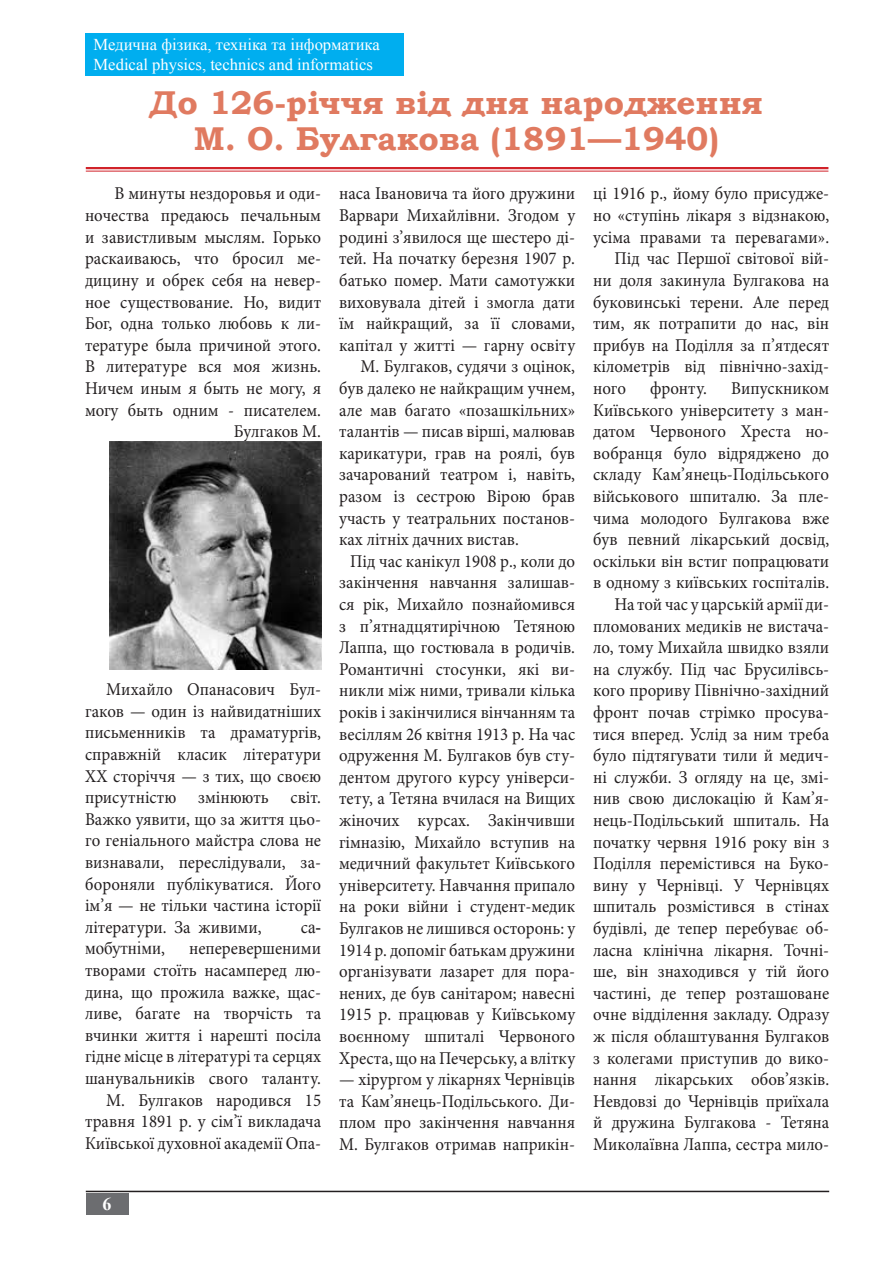
<style>
.page{position:relative;width:893px;height:1263px;background:#fff}
.page>*{position:absolute;margin:0;border:0;box-sizing:border-box;transform-origin:0 0}
.t1{font:700 33px "Bookman Old Style";color:#e07a60}
.t2{font:18px/21.6px "Minion Pro";color:#231f20;text-align:justify;scale:.94 1}
.t3{font:18px "Times New Roman";color:#231f20;scale:.94 1}
.t4{font:700 18px "Times New Roman";color:#fff}
.t5{font:16.5px/19.8px "Times New Roman";color:#fff}
.s1{font-family:"Minion Pro"}
</style>
<div class="page">
<div style="left:86px;top:1194px;width:42px;height:21px;background:#6c6d70"></div>
<hr style="left:86px;top:1191px;width:743px;height:1px;background:#231f20">
<div style="left:85px;top:33px;width:319px;height:43px;background:#00aeef"></div>
<img style="left:110px;top:441px;width:211px;height:228px">
<hr style="left:86px;top:167px;width:742px;height:2px;background:#d1232a">
<hr style="left:86px;top:171px;width:742px;height:1px;background:#d1232a">
<p class="t5" style="left:94px;top:35px;width:288px">Медична фізика, техніка та інформатика<br>Medical physics, technics and informatics</p>
<p class="t1" style="left:150px;top:79px;width:615px">До 126-річчя від дня народження</p>
<p class="t1" style="left:194px;top:115px;width:527px">М. О. Булгакова (1891—1940)</p>
<p class="t2" style="left:85px;top:183px;width:253px;text-indent:29px">В минуты нездоровья и оди&shy;ночества предаюсь печальным и завистливым мыслям. Горько раскаиваюсь, что бросил ме&shy;дицину и обрек себя на невер&shy;ное существование. Но, видит Бог, одна только любовь к ли&shy;тературе была причиной этого.<br>В литературе вся моя жизнь.<br>Ничем иным я быть не могу, я могу быть одним - писателем.</p>
<p class="t2" style="left:234px;top:421px;width:94px">Булгаков М.</p>
<p class="t2" style="left:593px;top:183px;width:253px">ці 1916 р., йому було присудже&shy;но «ступінь лікаря з відзнакою, усіма правами та перевагами».</p>
<p class="t2" style="left:593px;top:248px;width:253px;text-indent:21px">Під час Першої світової вій&shy;ни доля закинула Булгакова на буковинські терени. Але перед тим, як потрапити до нас, він прибув на Поділля за п’ятдесят кілометрів від північно-захід&shy;ного</p>
<p class="t2" style="left:339px;top:183px;width:253px">наса Івановича та його дружини Варвари Михайлівни. Згодом у родині з’явилося ще шестеро ді&shy;тей. На початку березня 1907 р. батько помер. Мати самотужки виховувала дітей і змогла дати їм найкращий, за її словами, капітал у житті — гарну освіту</p>
<p class="t2" style="left:360px;top:356px;width:230px">М. Булгаков, судячи з оцінок,</p>
<p class="t2" style="left:339px;top:377px;width:253px">був далеко не найкращим учнем,</p>
<p class="t2" style="left:339px;top:399px;width:253px">але мав багато «позашкільних»</p>
<p class="t2" style="left:339px;top:421px;width:253px">талантів — писав вірші, малював</p>
<p class="t2" style="left:339px;top:442px;width:253px">карикатури, грав на роялі, був</p>
<p class="t2" style="left:339px;top:464px;width:253px">зачарований театром і, навіть,</p>
<p class="t2" style="left:339px;top:485px;width:253px">разом із сестрою Вірою брав</p>
<p class="t2" style="left:339px;top:507px;width:253px">участь у театральних постанов-</p>
<p class="t2" style="left:339px;top:529px;width:193px">ках літніх дачних вистав.</p>
<p class="t2" style="left:350px;top:550px;width:241px">Під час канікул 1908 р., коли до</p>
<p class="t2" style="left:339px;top:572px;width:253px">закінчення навчання залишав-</p>
<p class="t2" style="left:339px;top:593px;width:253px">ся рік, Михайло познайомився</p>
<p class="t2" style="left:339px;top:615px;width:253px">з п’ятнадцятирічною Тетяною</p>
<p class="t2" style="left:339px;top:637px;width:253px">Лаппа, що гостювала в родичів.</p>
<p class="t2" style="left:339px;top:658px;width:253px">Романтичні стосунки, які ви-</p>
<p class="t2" style="left:339px;top:680px;width:253px">никли між ними, тривали кілька</p>
<p class="t2" style="left:339px;top:701px;width:253px">років і закінчилися вінчанням та</p>
<p class="t2" style="left:339px;top:723px;width:253px">весіллям 26 квітня 1913 р. На час</p>
<p class="t2" style="left:339px;top:745px;width:253px">одруження М. Булгаков був сту-</p>
<p class="t2" style="left:339px;top:766px;width:253px">дентом другого курсу універси-</p>
<p class="t2" style="left:339px;top:788px;width:253px">тету, а Тетяна вчилася на Вищих</p>
<p class="t2" style="left:339px;top:809px;width:253px">жіночих курсах. Закінчивши</p>
<p class="t2" style="left:339px;top:831px;width:253px">гімназію, Михайло вступив на</p>
<p class="t2" style="left:339px;top:853px;width:253px">медичний факультет Київського</p>
<p class="t2" style="left:339px;top:874px;width:253px">університету. Навчання припало</p>
<p class="t2" style="left:339px;top:896px;width:253px">на роки війни і студент-медик</p>
<p class="t2" style="left:339px;top:917px;width:253px">Булгаков не лишився осторонь: у</p>
<p class="t2" style="left:339px;top:939px;width:253px">1914 р. допоміг батькам дружини</p>
<p class="t2" style="left:339px;top:961px;width:253px">організувати лазарет для пора-</p>
<p class="t2" style="left:339px;top:982px;width:253px">нених, де був санітаром; навесні</p>
<p class="t2" style="left:339px;top:1004px;width:253px">1915 р. працював у Київському</p>
<p class="t2" style="left:339px;top:1025px;width:253px">воєнному шпиталі Червоного</p>
<p class="t2" style="left:339px;top:1047px;width:253px">Хреста, що на Печерську, а влітку</p>
<p class="t2" style="left:339px;top:1069px;width:253px">— хірургом у лікарнях Чернівців та Кам’янець-Подільського. Ди&shy;плом про закінчення навчання М. Булгаков отримав наприкін-</p>
<p class="t2" style="left:650px;top:377px;width:62px">фронту.</p>
<p class="t2" style="left:593px;top:377px;width:253px;text-indent:138px">Випускником Київського університету з ман&shy;датом Червоного Хреста но&shy;вобранця було відряджено до складу Кам’янець-Подільського військового шпиталю. За пле&shy;чима молодого Булгакова вже був певний лікарський досвід, оскільки він встиг попрацювати в одному з київських госпіталів.</p>
<p class="t2" style="left:593px;top:593px;width:253px;text-indent:21px">На той час у царській армії ди&shy;пломованих медиків не вистача&shy;ло, тому Михайла швидко взяли на службу. Під час Брусилівсь&shy;кого прориву Північно-західний фронт почав стрімко просува&shy;тися вперед. Услід за ним треба було підтягувати тили й медич&shy;ні служби. З огляду на це, змі&shy;нив свою дислокацію й Кам’я&shy;нець-Подільський шпиталь. На початку червня 1916 року він з Поділля перемістився на Буко&shy;вину у Чернівці. У Чернівцях шпиталь розмістився в стінах будівлі, де тепер перебуває об&shy;ласна клінічна лікарня. Точні&shy;ше, він знаходився у тій його частині, де тепер розташоване очне відділення закладу. Одразу ж після облаштування Булгаков з колегами приступив до вико&shy;нання лікарських обов’язків.<br>Невдовзі до Чернівців приїхала й дружина Булгакова - Тетяна Миколаївна Лаппа, сестра мило-</p>
<p class="t2" style="left:85px;top:679px;width:253px;text-indent:21px">Михайло Опанасович Бул&shy;гаков — один із найвидатніших письменників та драматургів, справжній класик літератури XX сторіччя — з тих, що своєю присутністю змінюють світ.<br>Важко уявити, що за життя цьо&shy;го геніального майстра слова не визнавали, переслідували, за&shy;бороняли публікуватися. Його ім’я — не тільки частина історії літератури. За живими,</p>
<p class="t3" style="left:301px;top:915px;width:23px"><span class="s1">с</span>а-</p>
<p class="t3" style="left:85px;top:936px;width:87px">мобутніми<span class="s1">,</span></p>
<p class="t2" style="left:85px;top:938px;width:253px;text-indent:104px">неперевершеними творами стоїть насамперед лю&shy;дина, що прожила важке, щас&shy;ливе, багате на творчість та вчинки життя і нарешті посіла гідне місце в літературі та серцях шанувальників свого таланту.</p>
<p class="t2" style="left:85px;top:1089px;width:253px;text-indent:21px">М. Булгаков народився 15 травня 1891 р. у сім’ї викладача Київської духовної академії Опа-</p>
<p class="t4" style="left:103px;top:1192px;width:10px">6</p>
</div>
